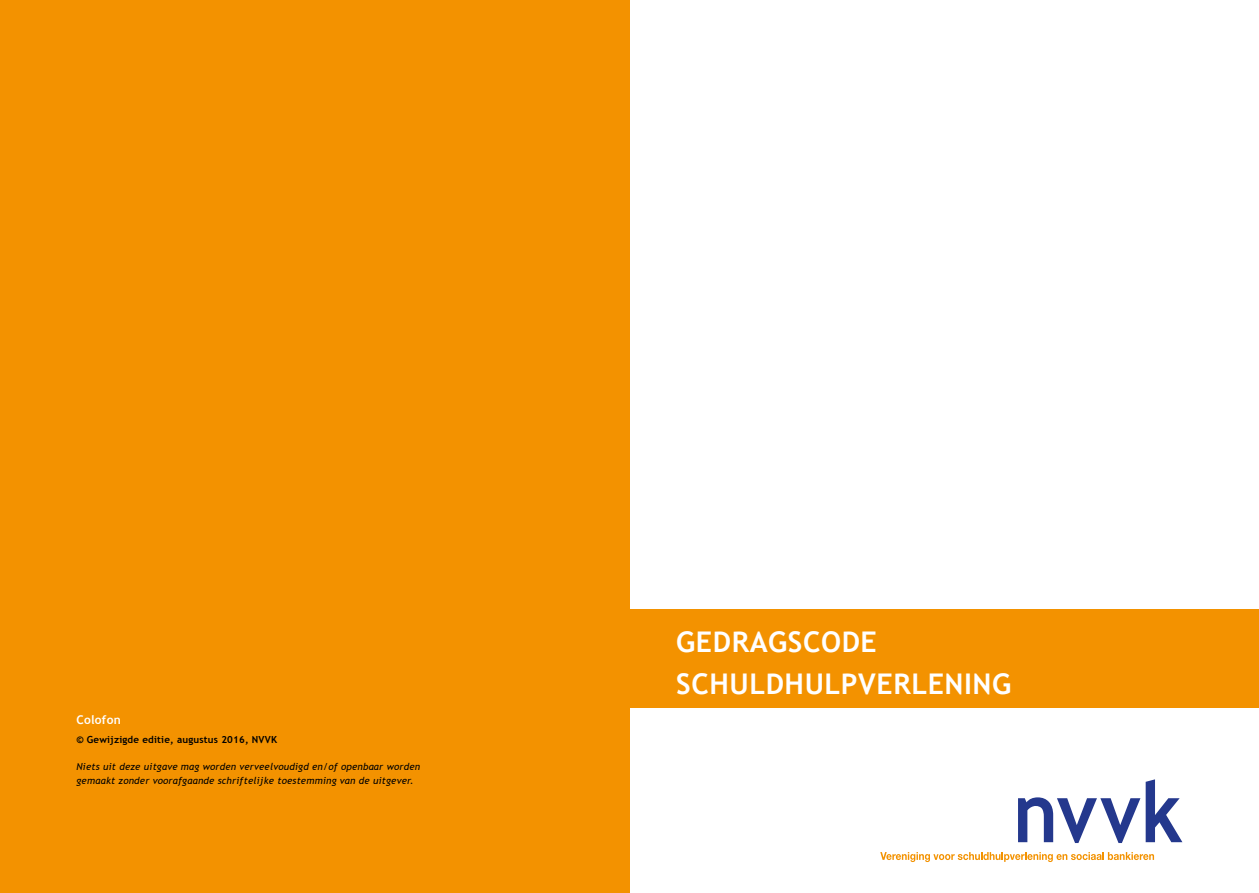
<style>
.page{position:relative;width:1259px;height:893px;background:#fff}
.page>*{position:absolute;margin:0;border:0;box-sizing:border-box;transform-origin:0 0}
.t1{font:700 28.5px/42px "Trebuchet MS";letter-spacing:.02em;color:#fff}
.t2{font:700 12px "Trebuchet MS";letter-spacing:.02em;color:#fff}
.t3{font:italic 9.75px/13.5px "Trebuchet MS";letter-spacing:.02em;color:#000}
.t4{font:700 9.75px "Trebuchet MS";letter-spacing:.02em;color:#000}
</style>
<div class="page">
<div style="left:629px;top:609px;width:630px;height:98px;background:#f39200"></div>
<svg style="left:1018px;top:779px;width:164px;height:64px"></svg>
<svg style="left:880px;top:852px;width:274px;height:10px"></svg>
<div style="left:0;top:0;width:629px;height:893px;background:#f39200"></div>
<p class="t2" style="left:77px;top:712px;width:46px">Colofon</p>
<p class="t4" style="left:77px;top:733px;width:202px">© Gewijzigde editie, augustus 2016, NVVK</p>
<p class="t3" style="left:77px;top:760px;width:345px">Niets uit deze uitgave mag worden verveelvoudigd en/of openbaar worden gemaakt zonder voorafgaande schriftelijke toestemming van de uitgever.</p>
<h1 class="t1" style="left:676px;top:621px;width:336px">GEDRAGSCODE<br>SCHULDHULPVERLENING</h1>
</div>
